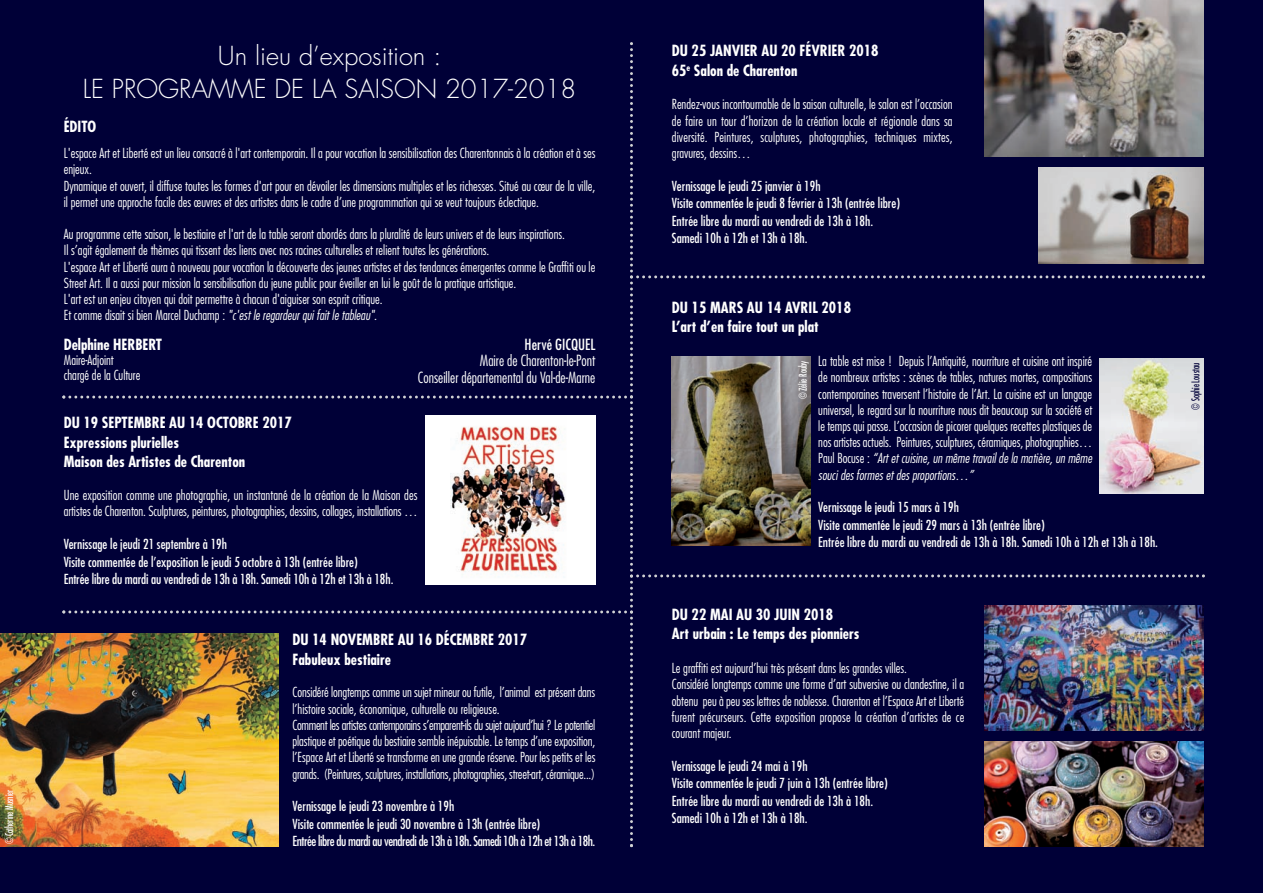
<style>
.page{position:relative;width:1263px;height:893px;background:#000037}
.page>*{position:absolute;margin:0;border:0;box-sizing:border-box;transform-origin:0 0}
.t1{font:300 25.5px/33.5px "Futura";color:#fff;text-align:center}
.t2{font:700 condensed 15px/19.4px "Futura";color:#fff}
.t3{font:300 condensed 15px/16.5px "Futura";color:#fff;text-align:right}
.t4{font:condensed 15px "Futura";color:#fff}
.t5{font:300 condensed 13.5px/16.2px "Futura";color:#fff}
.t6{font:condensed 13.5px/17.5px "Futura";color:#fff}
.t7{font:condensed 10.5px "Futura";color:#fff;scale:.8 1}
.t8{font:condensed 10.5px "Futura";color:#000037;scale:.8 1}
.s1{font-weight:300}
.s2{font-style:italic}
</style>
<div class="page">
<img style="left:0;top:633px;width:62px;height:213px">
<img style="left:985px;top:0;width:218px;height:42px">
<img style="left:62px;top:42px;width:1143px;height:805px">
<img style="left:672px;top:356px;width:139px;height:190px">
<img style="left:1100px;top:359px;width:103px;height:135px">
<p class="t7" style="left:4px;top:844px;width:70px;rotate:-90deg"><span class="s1">©</span> Catherine Musnier</p>
<h1 class="t1" style="left:83px;top:41px;width:495px">Un lieu d’exposition :<br>LE PROGRAMME DE LA SAISON 2017-2018</h1>
<p class="t2" style="left:64px;top:118px;width:34px">ÉDITO</p>
<p class="t5" style="left:64px;top:146px;width:533px">L'espace Art et Liberté est un lieu consacré à l'art contemporain. Il a pour vocation la sensibilisation des Charentonnais à la création et à ses enjeux.<br>Dynamique et ouvert, il diffuse toutes les formes d'art pour en dévoiler les dimensions multiples et les richesses. Situé au cœur de la ville, il permet une approche facile des œuvres et des artistes dans le cadre d’une programmation qui se veut toujours éclectique.</p>
<p class="t5" style="left:64px;top:227px;width:533px">Au programme cette saison, le bestiaire et l'art de la table seront abordés dans la pluralité de leurs univers et de leurs inspirations.<br>Il s’agit également de thèmes qui tissent des liens avec nos racines culturelles et relient toutes les générations.<br>L'espace Art et Liberté aura à nouveau pour vocation la découverte des jeunes artistes et des tendances émergentes comme le Graffiti ou le Street Art. Il a aussi pour mission la sensibilisation du jeune public pour éveiller en lui le goût de la pratique artistique.<br>L'art est un enjeu citoyen qui doit permettre à chacun d'aiguiser son esprit critique.<br>Et comme disait si bien Marcel Duchamp : <span class="s2">"c'est le regardeur qui fait le tableau".</span></p>
<p class="t2" style="left:64px;top:336px;width:100px">Delphine HERBERT</p>
<p class="t5" style="left:64px;top:353px;width:78px;line-height:15px">Maire-Adjoint chargé de la Culture</p>
<p class="t4" style="left:525px;top:337px;width:72px">Hervé GICQUEL</p>
<p class="t3" style="left:418px;top:353px;width:179px">Maire de Charenton-le-Pont<br>Conseiller départemental du Val-de-Marne</p>
<p class="t2" style="left:64px;top:415px;width:229px">DU 19 SEPTEMBRE AU 14 OCTOBRE 2017<br>Expressions plurielles<br>Maison des Artistes de Charenton</p>
<p class="t5" style="left:64px;top:488px;width:355px">Une exposition comme une photographie, un instantané de la création de la Maison des artistes de Charenton. Sculptures, peintures, photographies, dessins, collages, installations …</p>
<p class="t6" style="left:64px;top:536px;width:331px">Vernissage le jeudi 21 septembre à 19h<br>Visite commentée de l’exposition le jeudi 5 octobre à 13h (entrée libre)<br>Entrée libre du mardi au vendredi de 13h à 18h. Samedi 10h à 12h et 13h à 18h.</p>
<p class="t2" style="left:293px;top:631px;width:236px">DU 14 NOVEMBRE AU 16 DÉCEMBRE 2017<br>Fabuleux bestiaire</p>
<p class="t5" style="left:293px;top:685px;width:304px">Considéré longtemps comme un sujet mineur ou futile, l’animal est présent dans l’histoire sociale, économique, culturelle ou religieuse.<br>Comment les artistes contemporains s’emparent-ils du sujet aujourd’hui ? Le potentiel plastique et poétique du bestiaire semble inépuisable. Le temps d’une exposition, l’Espace Art et Liberté se transforme en une grande réserve. Pour les petits et les grands. (Peintures, sculptures, installations, photographies, street-art, céramique...)</p>
<p class="t6" style="left:293px;top:798px;width:304px">Vernissage le jeudi 23 novembre à 19h<br>Visite commentée le jeudi 30 novembre à 13h (entrée libre)<br>Entrée libre du mardi au vendredi de 13h à 18h. Samedi 10h à 12h et 13h à 18h.</p>
<p class="t2" style="left:672px;top:42px;width:208px">DU 25 JANVIER AU 20 FÉVRIER 2018<br>65<sup>e</sup> Salon de Charenton</p>
<p class="t5" style="left:672px;top:97px;width:282px;text-align:justify">Rendez-vous incontournable de la saison culturelle, le salon est l’occasion de faire un tour d’horizon de la création locale et régionale dans sa diversité. Peintures, sculptures, photographies, techniques mixtes, gravures, dessins…</p>
<p class="t6" style="left:672px;top:178px;width:230px">Vernissage le jeudi 25 janvier à 19h<br>Visite commentée le jeudi 8 février à 13h (entrée libre)<br>Entrée libre du mardi au vendredi de 13h à 18h.<br>Samedi 10h à 12h et 13h à 18h.</p>
<p class="t2" style="left:672px;top:299px;width:181px">DU 15 MARS AU 14 AVRIL 2018<br>L’art d’en faire tout un plat</p>
<p class="t5" style="left:818px;top:354px;width:275px;text-align:justify">La table est mise ! Depuis l’Antiquité, nourriture et cuisine ont inspiré de nombreux artistes : scènes de tables, natures mortes, compositions contemporaines traversent l’histoire de l’Art. La cuisine est un langage universel, le regard sur la nourriture nous dit beaucoup sur la société et le temps qui passe. L’occasion de picorer quelques recettes plastiques de nos artistes actuels. Peintures, sculptures, céramiques, photographies… Paul Bocuse : <span class="s2">“Art et cuisine, un même travail de la matière, un même souci des formes et des proportions…”</span></p>
<p class="t6" style="left:818px;top:499px;width:341px">Vernissage le jeudi 15 mars à 19h<br>Visite commentée le jeudi 29 mars à 13h (entrée libre)<br>Entrée libre du mardi au vendredi de 13h à 18h. Samedi 10h à 12h et 13h à 18h.</p>
<p class="t7" style="left:798px;top:399px;width:50px;rotate:-90deg"><span class="s1">©</span> Zélie Rouby</p>
<p class="t8" style="left:1191px;top:410px;width:60px;rotate:-90deg"><span class="s1">©</span> Sophie Loustau</p>
<p class="t2" style="left:672px;top:606px;width:189px">DU 22 MAI AU 30 JUIN 2018<br>Art urbain : Le temps des pionniers</p>
<p class="t5" style="left:672px;top:661px;width:294px">Le graffiti est aujourd’hui très présent dans les grandes villes.<br>Considéré longtemps comme une forme d’art subversive ou clandestine, il a obtenu peu à peu ses lettres de noblesse. Charenton et l’Espace Art et Liberté furent précurseurs. Cette exposition propose la création d’artistes de ce courant majeur.</p>
<p class="t6" style="left:672px;top:758px;width:217px">Vernissage le jeudi 24 mai à 19h<br>Visite commentée le jeudi 7 juin à 13h (entrée libre)<br>Entrée libre du mardi au vendredi de 13h à 18h.<br>Samedi 10h à 12h et 13h à 18h.</p>
</div>
